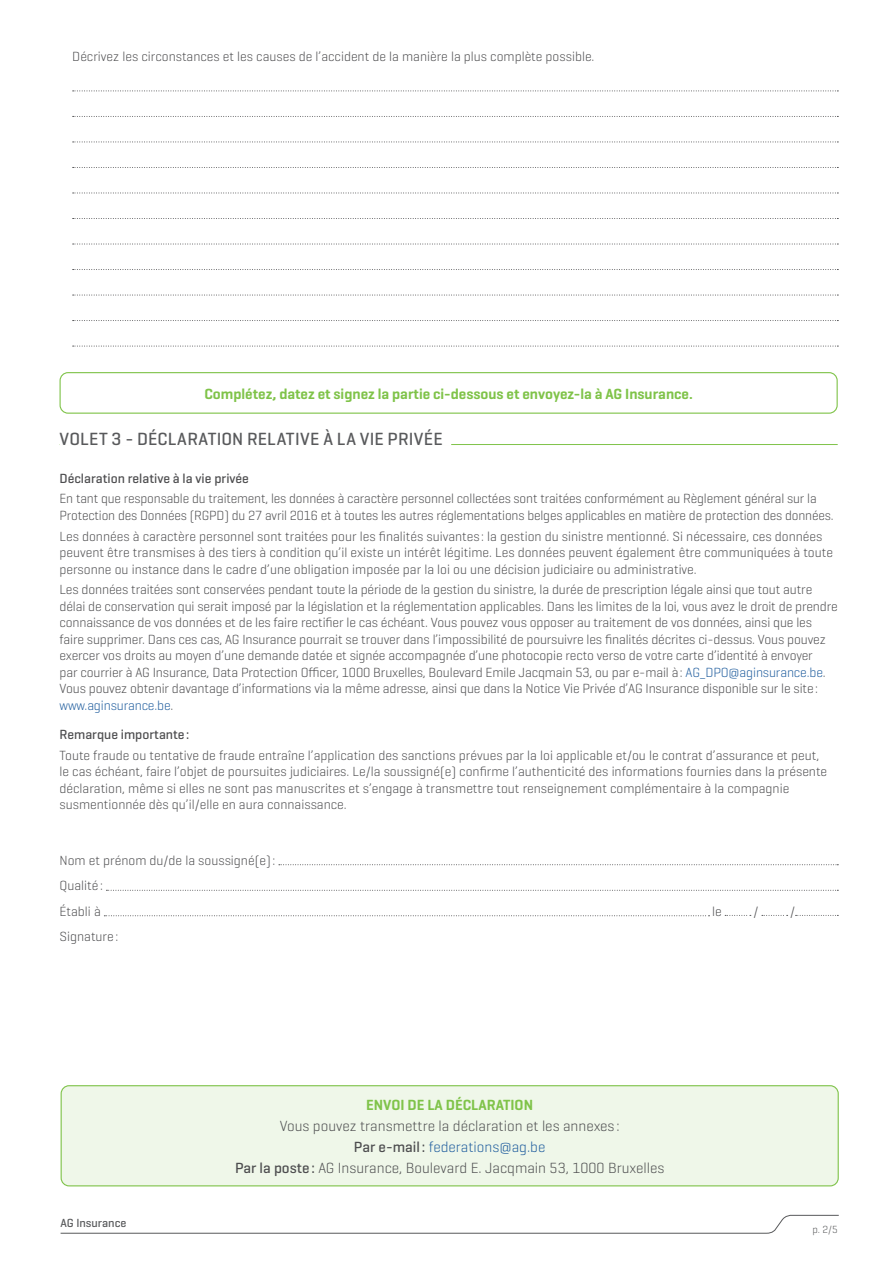
<style>
.page{position:relative;width:893px;height:1263px;background:#fff}
.page>*{position:absolute;margin:0;border:0;box-sizing:border-box;transform-origin:0 0}
.t1{font:500 18px "Geogrotesque";letter-spacing:.01em;color:#58595b}
.t2{font:300 15px/20.7px "Geogrotesque";color:#4d4d4f;text-align:center}
.t3{font:600 15px "Geogrotesque";color:#7fc349}
.t4{font:300 13.5px/16.5px "Geogrotesque";letter-spacing:-.01em;color:#4d4d4f}
.t5{font:500 13.5px "Geogrotesque";color:#4d4d4f}
.t6{font:500 12px "Geogrotesque";color:#58595b}
.t7{font:300 10.5px "Geogrotesque";color:#58595b}
.s1{color:#215e9e}
.s2{font-weight:500}
</style>
<div class="page">
<svg style="left:60px;top:1215px;width:779px;height:18px"></svg>
<svg style="left:73px;top:91px;width:765px;height:1px"></svg>
<svg style="left:73px;top:116px;width:765px;height:1px"></svg>
<svg style="left:73px;top:142px;width:765px;height:1px"></svg>
<svg style="left:73px;top:167px;width:765px;height:1px"></svg>
<svg style="left:73px;top:193px;width:765px;height:1px"></svg>
<svg style="left:73px;top:218px;width:765px;height:1px"></svg>
<svg style="left:73px;top:244px;width:765px;height:1px"></svg>
<svg style="left:73px;top:269px;width:765px;height:1px"></svg>
<svg style="left:73px;top:295px;width:765px;height:1px"></svg>
<svg style="left:73px;top:320px;width:765px;height:1px"></svg>
<svg style="left:73px;top:346px;width:765px;height:1px"></svg>
<hr style="left:60px;top:444px;width:778px;height:1px;background:#7fc349">
<hr style="left:60px;top:443px;width:391px;height:3px;background:#fff">
<svg style="left:279px;top:864px;width:559px;height:1px"></svg>
<svg style="left:106px;top:890px;width:732px;height:1px"></svg>
<svg style="left:104px;top:915px;width:605px;height:1px"></svg>
<svg style="left:725px;top:915px;width:26px;height:1px"></svg>
<svg style="left:762px;top:915px;width:26px;height:1px"></svg>
<svg style="left:795px;top:915px;width:43px;height:1px"></svg>
<div style="left:61px;top:1086px;width:777px;height:100px;background:#eff7e9;border-radius:8px"></div>
<div style="left:61px;top:1085px;width:778px;height:101px;border:1px solid #7fc349;border-radius:8px"></div>
<div style="left:60px;top:372px;width:778px;height:42px;border:1px solid #7fc349;border-radius:8px"></div>
<p class="t4" style="left:72px;top:48px;width:524px">Décrivez les circonstances et les causes de l’accident de la manière la plus complète possible.</p>
<p class="t3" style="left:204px;top:384px;width:490px">Complétez, datez et signez la partie ci-dessous et envoyez-la à AG Insurance.</p>
<h1 class="t1" style="left:60px;top:427px;width:385px">VOLET 3 - DÉCLARATION RELATIVE À LA VIE PRIVÉE</h1>
<p class="t5" style="left:60px;top:470px;width:191px">Déclaration relative à la vie privée</p>
<p class="t4" style="left:60px;top:490px;width:775px">En tant que responsable du traitement, les données à caractère personnel collectées sont traitées conformément au Règlement général sur la<br>Protection des Données (RGPD) du 27 avril 2016 et à toutes les autres réglementations belges applicables en matière de protection des données.</p>
<p class="t4" style="left:60px;top:527px;width:775px">Les données à caractère personnel sont traitées pour les finalités suivantes : la gestion du sinistre mentionné. Si nécessaire, ces données peuvent être transmises à des tiers à condition qu’il existe un intérêt légitime. Les données peuvent également être communiquées à toute personne ou instance dans le cadre d’une obligation imposée par la loi ou une décision judiciaire ou administrative.</p>
<p class="t4" style="left:60px;top:581px;width:780px">Les données traitées sont conservées pendant toute la période de la gestion du sinistre, la durée de prescription légale ainsi que tout autre délai de conservation qui serait imposé par la législation et la réglementation applicables. Dans les limites de la loi, vous avez le droit de prendre connaissance de vos données et de les faire rectifier le cas échéant. Vous pouvez vous opposer au traitement de vos données, ainsi que les faire supprimer. Dans ces cas, AG Insurance pourrait se trouver dans l’impossibilité de poursuivre les finalités décrites ci-dessus. Vous pouvez exercer vos droits au moyen d’une demande datée et signée accompagnée d’une photocopie recto verso de votre carte d’identité à envoyer<br>par courrier à AG Insurance, Data Protection Officer, 1000 Bruxelles, Boulevard Emile Jacqmain 53, ou par e-mail à: <span class="s1">AG_DPO@aginsurance.be</span>.<br>Vous pouvez obtenir davantage d’informations via la même adresse, ainsi que dans la Notice Vie Privée d’AG Insurance disponible sur le site: <span class="s1">www.aginsurance.be</span>.</p>
<p class="t5" style="left:60px;top:726px;width:131px">Remarque importante :</p>
<p class="t4" style="left:60px;top:747px;width:769px">Toute fraude ou tentative de fraude entraîne l’application des sanctions prévues par la loi applicable et/ou le contrat d’assurance et peut, le cas échéant, faire l’objet de poursuites judiciaires. Le/la soussigné(e) confirme l’authenticité des informations fournies dans la présente déclaration, même si elles ne sont pas manuscrites et s’engage à transmettre tout renseignement complémentaire à la compagnie susmentionnée dès qu’il/elle en aura connaissance.</p>
<p class="t4" style="left:60px;top:847px;width:217px;line-height:25.5px">Nom et prénom du/de la soussigné(e):<br>Qualité :<br>Établi à</p>
<p class="t4" style="left:60px;top:928px;width:60px">Signature :</p>
<p class="t4" style="left:712px;top:902px;width:11px">le</p>
<p class="t4" style="left:753px;top:902px;width:6px">/</p>
<p class="t4" style="left:790px;top:902px;width:6px">/</p>
<p class="t6" style="left:61px;top:1215px;width:67px">AG Insurance</p>
<p class="t3" style="left:366px;top:1096px;width:168px">ENVOI DE LA DÉCLARATION</p>
<p class="t2" style="left:235px;top:1115px;width:431px">Vous pouvez transmettre la déclaration et les annexes :<br><span class="s2">Par e-mail :</span> <span class="s1">federations@ag.be<br></span><span class="s2">Par la poste :</span> AG Insurance, Boulevard E. Jacqmain 53, 1000 Bruxelles</p>
<p class="t7" style="left:812px;top:1223px;width:27px">p. 2/5</p>
</div>
